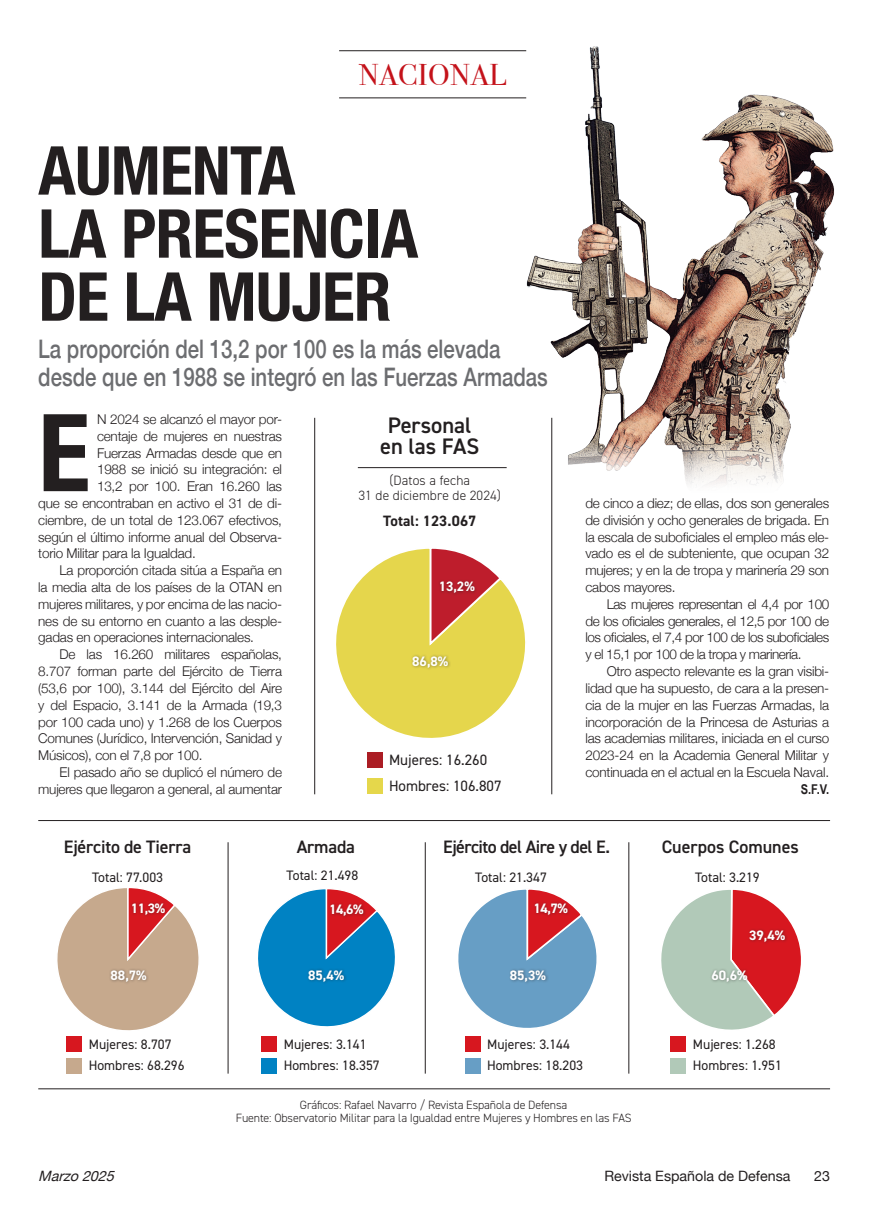
<style>
.page{position:relative;width:893px;height:1217px;background:#fff}
.page>*{position:absolute;margin:0;border:0;box-sizing:border-box;transform-origin:0 0}
.Coro-Texto{font:700 condensed 107.55px "Helvetica Neue";color:#231f20}
.Título_B{font:700 condensed 67.5px/63px "Helvetica Neue";letter-spacing:-.01em;color:#231f20}
.Título_B-2{font:30px "Bodoni Svty Two ITCTT";letter-spacing:.02em;color:#c4121a}
.Título_B-3{font:500 25.5px/28.5px "Helvetica Neue";color:#6c6d70;scale:.8 1}
.textoinfo{font:600 22.5px/21px "DIN2014";color:#231f20;text-align:center}
.textoinfo-2{font:600 18px "DIN2014";letter-spacing:-.01em;color:#231f20}
.textoinfo-3{font:600 18px "DIN2014";letter-spacing:-.03em;color:#231f20}
.textoinfo-4{font:15px "DIN2014";color:#231f20}
.textoinfo-5{font:700 15px "DIN2014";letter-spacing:.01em;color:#231f20}
.t1{font:14.25px "Helvetica Neue";color:#231f20}
.t2{font:italic 14.25px "Helvetica Neue";color:#231f20}
.textoinfo-6{font:13.65px "DIN2014";color:#231f20}
.textoinfo-7{font:700 13.65px "DIN2014";color:#fff}
.Coro-Texto-2{font:300 13.5px/16.8px "Helvetica Neue";letter-spacing:-.015em;color:#231f20;text-align:justify}
.textoinfo-8{font:300 13.5px/15px "DIN2014";letter-spacing:.01em;color:#231f20;text-align:center}
.Firma{font:700 13.5px "Arial Narrow";color:#231f20}
.Título_info{font:300 12px/13.5px "DIN2014";letter-spacing:-.01em;color:#231f20;text-align:center}
</style>
<div class="page">
<hr style="left:339px;top:50px;width:187px;height:1px;background:#231f20">
<hr style="left:339px;top:98px;width:187px;height:1px;background:#231f20">
<hr style="left:314px;top:417px;width:1px;height:377px;background:#231f20">
<hr style="left:551px;top:417px;width:1px;height:377px;background:#231f20">
<div style="left:66px;top:1035px;width:16px;height:16px;background:#d7171f"></div>
<div style="left:261px;top:1035px;width:16px;height:16px;background:#d7171f"></div>
<div style="left:465px;top:1035px;width:15px;height:16px;background:#d7171f"></div>
<div style="left:367px;top:777px;width:15px;height:16px;background:#e5d74b"></div>
<svg style="left:336px;top:548px;width:190px;height:190px"></svg>
<div style="left:367px;top:752px;width:15px;height:16px;background:#ab1d24"></div>
<div style="left:671px;top:1035px;width:15px;height:16px;background:#d7171f"></div>
<div style="left:66px;top:1057px;width:16px;height:16px;background:#c6a98d"></div>
<div style="left:261px;top:1057px;width:16px;height:16px;background:#0082c3"></div>
<div style="left:465px;top:1057px;width:15px;height:16px;background:#679ec5"></div>
<div style="left:671px;top:1057px;width:15px;height:16px;background:#b1c9b8"></div>
<svg style="left:57px;top:888px;width:142px;height:143px"></svg>
<svg style="left:258px;top:889px;width:137px;height:138px"></svg>
<svg style="left:458px;top:889px;width:139px;height:139px"></svg>
<svg style="left:661px;top:889px;width:140px;height:141px"></svg>
<hr style="left:228px;top:842px;width:1px;height:231px;background:#231f20">
<hr style="left:425px;top:842px;width:1px;height:231px;background:#231f20">
<hr style="left:629px;top:842px;width:1px;height:231px;background:#231f20">
<div style="left:130px;top:901px;width:38px;height:17px;background:#231f20;opacity:.45"></div>
<div style="left:109px;top:967px;width:41px;height:17px;background:#231f20;opacity:.45"></div>
<div style="left:328px;top:902px;width:39px;height:17px;background:#231f20;opacity:.45"></div>
<div style="left:306px;top:967px;width:41px;height:17px;background:#231f20;opacity:.45"></div>
<div style="left:533px;top:901px;width:38px;height:17px;background:#231f20;opacity:.45"></div>
<div style="left:747px;top:927px;width:41px;height:18px;background:#231f20;opacity:.45"></div>
<div style="left:508px;top:967px;width:41px;height:17px;background:#231f20;opacity:.45"></div>
<div style="left:710px;top:967px;width:41px;height:17px;background:#231f20;opacity:.45"></div>
<div style="left:438px;top:579px;width:40px;height:17px;background:#231f20;opacity:.45"></div>
<div style="left:410px;top:653px;width:42px;height:17px;background:#231f20;opacity:.45"></div>
<hr style="left:358px;top:467px;width:149px;height:1px;background:#231f20">
<hr style="left:38px;top:820px;width:792px;height:1px;background:#231f20">
<hr style="left:38px;top:1088px;width:792px;height:1px;background:#231f20">
<img style="left:526px;top:46px;width:308px;height:450px">
<p class="Título_B-2" style="left:359px;top:50px;width:149px">NACIONAL</p>
<p class="Título_B" style="left:38px;top:134px;width:382px">AUMENTA<br>LA PRESENCIA<br>DE LA MUJER</p>
<p class="Título_B-3" style="left:38px;top:332px;width:638px">La proporción del 13,2 por 100 es la más elevada desde que en 1988 se integró en las Fuerzas Armadas</p>
<p class="Coro-Texto" style="left:38px;top:363px;width:53px">E</p>
<p class="Coro-Texto-2" style="left:97px;top:409px;width:187px">N 2024 se alcanzó el mayor por-</p>
<p class="Coro-Texto-2" style="left:97px;top:426px;width:187px">centaje de mujeres en nuestras</p>
<p class="Coro-Texto-2" style="left:97px;top:443px;width:187px">Fuerzas Armadas desde que en</p>
<p class="Coro-Texto-2" style="left:97px;top:460px;width:187px">1988 se inició su integración: el</p>
<p class="Coro-Texto-2" style="left:97px;top:477px;width:187px">13,2 por 100. Eran 16.260 las</p>
<p class="Coro-Texto-2" style="left:38px;top:493px;width:245px">que se encontraban en activo el 31 de di-</p>
<p class="Coro-Texto-2" style="left:38px;top:510px;width:245px">ciembre, de un total de 123.067 efectivos,</p>
<p class="Coro-Texto-2" style="left:38px;top:527px;width:245px">según el último informe anual del Observa-</p>
<p class="Coro-Texto-2" style="left:38px;top:544px;width:159px">torio Militar para la Igualdad.</p>
<p class="Coro-Texto-2" style="left:38px;top:561px;width:245px;text-indent:21px">La proporción citada sitúa a España en la media alta de los países de la OTAN en mujeres militares, y por encima de las nacio&shy;nes de su entorno en cuanto a las desple&shy;gadas en operaciones internacionales.</p>
<p class="Coro-Texto-2" style="left:38px;top:645px;width:245px;text-indent:21px">De las 16.260 militares españolas, 8.707 forman parte del Ejército de Tierra (53,6 por 100), 3.144 del Ejército del Aire y del Espacio, 3.141 de la Armada (19,3 por 100 cada uno) y 1.268 de los Cuerpos Comunes (Jurídico, Intervención, Sanidad y Músicos), con el 7,8 por 100.</p>
<p class="Coro-Texto-2" style="left:38px;top:762px;width:245px;text-align:right">El pasado año se duplicó el número de mujeres que llegaron a general, al aumentar</p>
<p class="textoinfo" style="left:380px;top:414px;width:101px">Personal en las FAS</p>
<p class="textoinfo-8" style="left:359px;top:473px;width:144px">(Datos a fecha<br>31 de diciembre de 2024)</p>
<p class="textoinfo-5" style="left:383px;top:511px;width:95px">Total: 123.067</p>
<p class="textoinfo-7" style="left:439px;top:577px;width:38px">13,2%</p>
<p class="textoinfo-7" style="left:412px;top:651px;width:38px">86,8%</p>
<p class="textoinfo-4" style="left:389px;top:750px;width:100px">Mujeres: 16.260</p>
<p class="textoinfo-4" style="left:389px;top:776px;width:114px">Hombres: 106.807</p>
<p class="Coro-Texto-2" style="left:585px;top:493px;width:245px">de cinco a diez; de ellas, dos son generales de división y ocho generales de brigada. En la escala de suboficiales el empleo más ele&shy;vado es el de subteniente, que ocupan 32 mujeres; y en la de tropa y marinería 29 son cabos mayores.</p>
<p class="Coro-Texto-2" style="left:585px;top:594px;width:245px;text-indent:21px">Las mujeres representan el 4,4 por 100 de los oficiales generales, el 12,5 por 100 de los oficiales, el 7,4 por 100 de los suboficiales y el 15,1 por 100 de la tropa y marinería.</p>
<p class="Coro-Texto-2" style="left:585px;top:661px;width:245px;text-indent:21px">Otro aspecto relevante es la gran visibi&shy;lidad que ha supuesto, de cara a la presen&shy;cia de la mujer en las Fuerzas Armadas, la incorporación de la Princesa de Asturias a las academias militares, iniciada en el curso 2023-24 en la Academia General Militar y continuada en el actual en la Escuela Naval.</p>
<p class="Firma" style="left:801px;top:778px;width:30px">S.F.V.</p>
<p class="textoinfo-2" style="left:64px;top:835px;width:129px">Ejército de Tierra</p>
<p class="textoinfo-2" style="left:297px;top:835px;width:60px">Armada</p>
<p class="textoinfo-3" style="left:443px;top:835px;width:168px">Ejército del Aire y del E.</p>
<p class="textoinfo-2" style="left:662px;top:835px;width:139px">Cuerpos Comunes</p>
<p class="textoinfo-6" style="left:92px;top:868px;width:72px">Total: 77.003</p>
<p class="textoinfo-6" style="left:287px;top:866px;width:73px">Total: 21.498</p>
<p class="textoinfo-6" style="left:475px;top:868px;width:73px">Total: 21.347</p>
<p class="textoinfo-6" style="left:695px;top:868px;width:66px">Total: 3.219</p>
<p class="textoinfo-7" style="left:131px;top:899px;width:36px">11,3%</p>
<p class="textoinfo-7" style="left:111px;top:965px;width:38px">88,7%</p>
<p class="textoinfo-7" style="left:329px;top:900px;width:36px">14,6%</p>
<p class="textoinfo-7" style="left:308px;top:965px;width:38px">85,4%</p>
<p class="textoinfo-7" style="left:533px;top:899px;width:36px">14,7%</p>
<p class="textoinfo-7" style="left:749px;top:925px;width:38px">39,4%</p>
<p class="textoinfo-7" style="left:510px;top:965px;width:38px">85,3%</p>
<p class="textoinfo-7" style="left:711px;top:965px;width:38px">60,6%</p>
<p class="textoinfo-6" style="left:89px;top:1035px;width:84px">Mujeres: 8.707</p>
<p class="textoinfo-6" style="left:284px;top:1035px;width:84px">Mujeres: 3.141</p>
<p class="textoinfo-6" style="left:487px;top:1035px;width:84px">Mujeres: 3.144</p>
<p class="textoinfo-6" style="left:693px;top:1035px;width:84px">Mujeres: 1.268</p>
<p class="textoinfo-6" style="left:89px;top:1056px;width:97px">Hombres: 68.296</p>
<p class="textoinfo-6" style="left:487px;top:1056px;width:97px">Hombres: 18.203</p>
<p class="textoinfo-6" style="left:693px;top:1056px;width:91px">Hombres: 1.951</p>
<p class="textoinfo-6" style="left:284px;top:1056px;width:97px">Hombres: 18.357</p>
<p class="Título_info" style="left:236px;top:1097px;width:397px">Gráficos: Rafael Navarro / Revista Española de Defensa<br>Fuente: Observatorio Militar para la Igualdad entre Mujeres y Hombres en las FAS</p>
<p class="t2" style="left:38px;top:1165px;width:83px">Marzo2025</p>
<p class="t1" style="left:604px;top:1165px;width:188px">Revista Española de Defensa</p>
<p class="t1" style="left:814px;top:1165px;width:17px">23</p>
</div>
